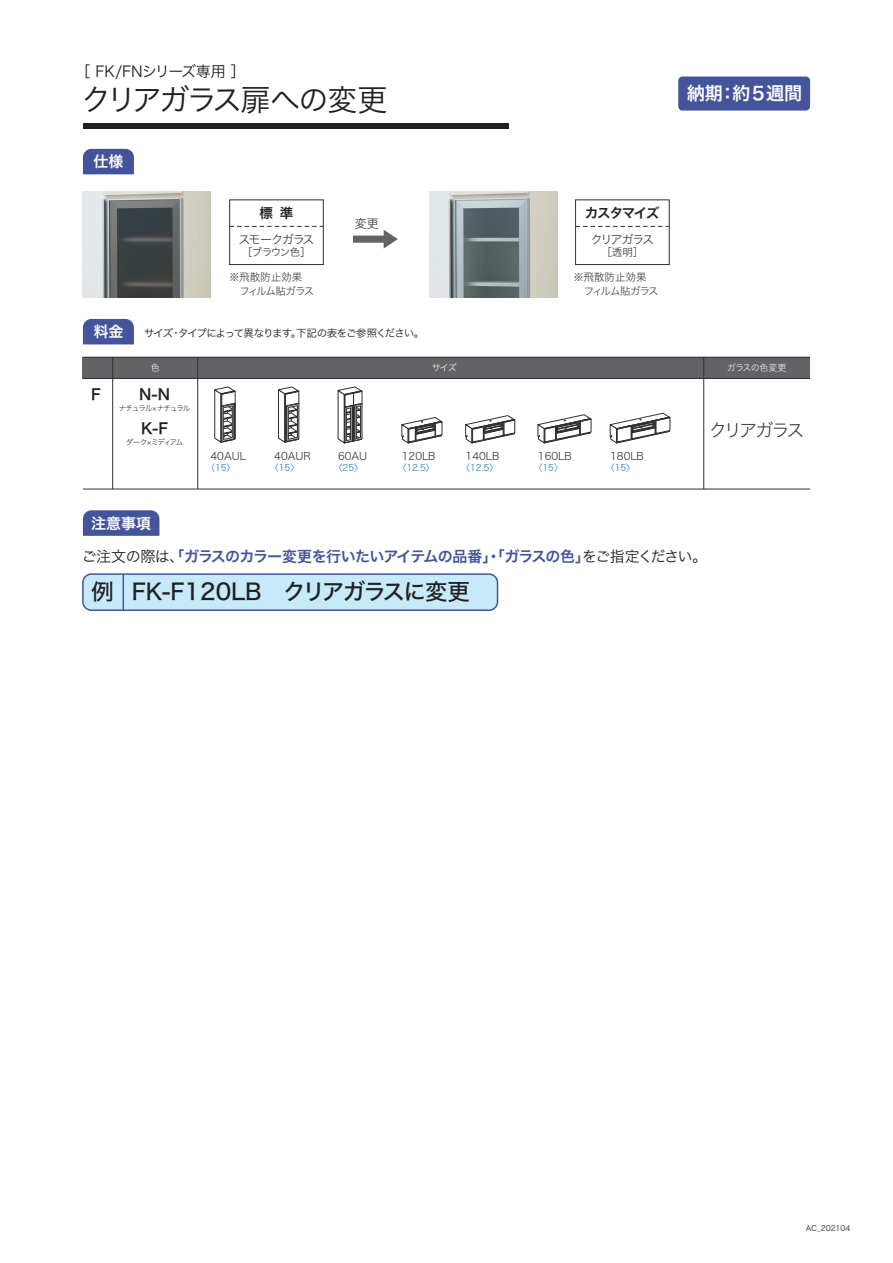
<style>
.page{position:relative;width:893px;height:1263px;background:#fff}
.page>*{position:absolute;margin:0;border:0;box-sizing:border-box;transform-origin:0 0}
.t1{font:30px "Hiragino Sans W3";letter-spacing:-.07em;color:#231f20}
.t2{font:22.5px "Hiragino Sans W5";letter-spacing:-.02em;color:#231f20}
.t3{font:18.15px "Hiragino Sans W6";letter-spacing:-.035em;color:#fff}
.t4{font:18px "Hiragino Sans W2";letter-spacing:-.16em;color:#312f30}
.t5{font:15px "Hiragino Sans W6";letter-spacing:-.05em;color:#44549b}
.t6{font:15px "Hiragino Sans W3";letter-spacing:-.04em;color:#231f20}
.t7{font:15px "Hiragino Sans W6";color:#fff}
.t8{font:15px "Hiragino Sans W6";color:#231f20}
.t9{font:13.5px "Hiragino Sans W6";letter-spacing:-.08em;color:#231f20}
.t10{font:12px "Hiragino Sans W2";letter-spacing:-.115em;color:#231f20}
.t11{font:10.5px "Hiragino Sans W2";color:#231f20}
.t12{font:10.5px/13.5px "Hiragino Sans W2";letter-spacing:-.045em;color:#312f30}
.t13{font:10.5px "Hiragino Sans W3";letter-spacing:-.1em;color:#231f20}
.t14{font:9px "Hiragino Sans W2";color:#0072bc}
.t15{font:9px "Hiragino Sans W2";letter-spacing:-.06em;color:#fff}
.t16{font:9px "Hiragino Sans W2";letter-spacing:-.09em;color:#fff}
.t17{font:7.5px "Hiragino Sans W2";letter-spacing:-.135em;color:#231f20}
.t18{font:7.5px "Hira Kaku Pro W3";color:#231f20}
.s1{font-family:"Hiragino Sans W3";color:#231f20}
</style>
<div class="page">
<div style="left:229px;top:199px;width:95px;height:66px;border:1px solid #312f30"></div>
<svg style="left:230px;top:226px;width:93px;height:1px"></svg>
<div style="left:575px;top:199px;width:95px;height:66px;border:1px solid #312f30"></div>
<svg style="left:576px;top:226px;width:93px;height:1px"></svg>
<svg style="left:353px;top:230px;width:45px;height:19px"></svg>
<div style="left:83px;top:357px;width:727px;height:21px;background:#636366"></div>
<hr style="left:83px;top:378px;width:727px;height:1px;background:#312f30">
<hr style="left:83px;top:357px;width:727px;height:1px;background:#312f30">
<hr style="left:112px;top:357px;width:1px;height:132px;background:#312f30">
<hr style="left:197px;top:357px;width:1px;height:132px;background:#312f30">
<hr style="left:703px;top:357px;width:1px;height:132px;background:#312f30">
<hr style="left:83px;top:489px;width:727px;height:1px;background:#312f30">
<svg style="left:337px;top:386px;width:26px;height:57px"></svg>
<svg style="left:278px;top:386px;width:22px;height:57px"></svg>
<svg style="left:214px;top:386px;width:22px;height:57px"></svg>
<svg style="left:401px;top:417px;width:42px;height:27px"></svg>
<svg style="left:465px;top:415px;width:51px;height:29px"></svg>
<svg style="left:537px;top:414px;width:55px;height:30px"></svg>
<svg style="left:609px;top:413px;width:62px;height:31px"></svg>
<div style="left:678px;top:77px;width:132px;height:34px;background:#44549b;border-radius:4px"></div>
<div style="left:83px;top:123px;width:425px;height:6px;background:#231f20"></div>
<svg style="left:83px;top:149px;width:51px;height:25px"></svg>
<svg style="left:83px;top:319px;width:51px;height:25px"></svg>
<svg style="left:83px;top:510px;width:76px;height:26px;background:#4a599e"></svg>
<div style="left:83px;top:574px;width:414px;height:36px;background:#c6eafa;border-radius:9px"></div>
<div style="left:82px;top:573px;width:416px;height:38px;border:2px solid #44549b;border-radius:9px"></div>
<hr style="left:123px;top:574px;width:1px;height:36px;background:#44549b">
<img style="left:83px;top:191px;width:127px;height:107px">
<img style="left:429px;top:191px;width:128px;height:107px">
<p class="t6" style="left:75px;top:58px;width:172px">［ FK/FNシリーズ専用 ］</p>
<h1 class="t1" style="left:81px;top:73px;width:308px">クリアガラス扉への変更</h1>
<p class="t7" style="left:93px;top:148px;width:31px">仕様</p>
<p class="t9" style="left:260px;top:201px;width:35px">標準</p>
<p class="t10" style="left:238px;top:228px;width:78px">スモークガラス</p>
<p class="t10" style="left:355px;top:213px;width:25px">変更</p>
<p class="t9" style="left:585px;top:201px;width:77px">カスタマイズ</p>
<p class="t10" style="left:591px;top:228px;width:65px">クリアガラス</p>
<p class="t11" style="left:242px;top:243px;width:70px">［ブラウン色］</p>
<p class="t11" style="left:601px;top:243px;width:43px">［透明］</p>
<p class="t12" style="left:229px;top:269px;width:87px">※飛散防止効果　フィルム貼ガラス</p>
<p class="t12" style="left:574px;top:269px;width:87px">※飛散防止効果　フィルム貼ガラス</p>
<p class="t7" style="left:93px;top:318px;width:32px">料金</p>
<p class="t13" style="left:144px;top:323px;width:282px">サイズ・タイプによって異なります。下記の表をご参照ください。</p>
<p class="t3" style="left:687px;top:77px;width:117px">納期：約５週間</p>
<p class="t8" style="left:91px;top:381px;width:11px">F</p>
<p class="t16" style="left:151px;top:360px;width:10px">色</p>
<p class="t16" style="left:432px;top:360px;width:26px">サイズ</p>
<p class="t15" style="left:727px;top:360px;width:61px">ガラスの色変更</p>
<p class="t8" style="left:139px;top:381px;width:32px">N-N</p>
<p class="t17" style="left:119px;top:401px;width:73px">ナチュラル×ナチュラル</p>
<p class="t17" style="left:126px;top:435px;width:58px">ダーク×ミディアム</p>
<p class="t8" style="left:141px;top:415px;width:28px">K-F</p>
<p class="t4" style="left:709px;top:415px;width:97px">クリアガラス</p>
<p class="t11" style="left:211px;top:446px;width:37px">40AUL</p>
<p class="t11" style="left:274px;top:446px;width:38px">40AUR</p>
<p class="t11" style="left:338px;top:446px;width:31px">60AU</p>
<p class="t11" style="left:402px;top:446px;width:35px">120LB</p>
<p class="t11" style="left:466px;top:446px;width:35px">140LB</p>
<p class="t11" style="left:538px;top:446px;width:35px">160LB</p>
<p class="t11" style="left:610px;top:446px;width:35px">180LB</p>
<p class="t14" style="left:206px;top:460px;width:31px">〈15〉</p>
<p class="t14" style="left:270px;top:460px;width:31px">〈15〉</p>
<p class="t14" style="left:334px;top:460px;width:31px">〈25〉</p>
<p class="t14" style="left:397px;top:460px;width:39px">〈12.5〉</p>
<p class="t14" style="left:461px;top:460px;width:39px">〈12.5〉</p>
<p class="t14" style="left:533px;top:460px;width:31px">〈15〉</p>
<p class="t14" style="left:606px;top:460px;width:31px">〈15〉</p>
<p class="t7" style="left:91px;top:509px;width:62px">注意事項</p>
<p class="t5" style="left:82px;top:542px;width:627px"><span class="s1">ご注文の際は、</span>「ガラスのカラー変更を行いたいアイテムの品番」・「ガラスの色」<span class="s1">をご指定ください。</span></p>
<h2 class="t2" style="left:91px;top:572px;width:380px">例 FK-F120LB　クリアガラスに変更</h2>
<p class="t18" style="left:806px;top:1222px;width:46px">AC_202104</p>
</div>
